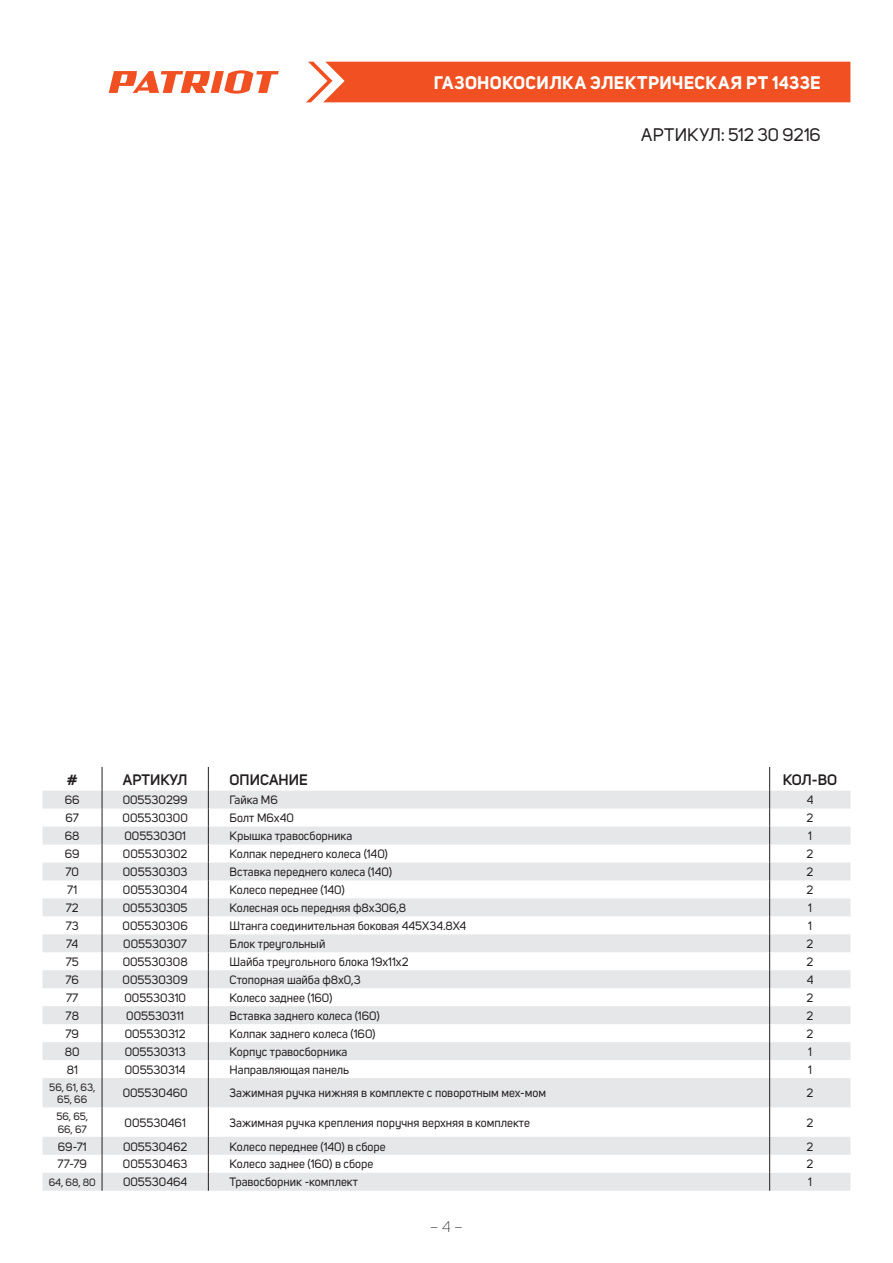
<style>
.page{position:relative;width:893px;height:1263px;background:#fff}
.page>*{position:absolute;margin:0;border:0;box-sizing:border-box;transform-origin:0 0}
.t1{font:700 18px "Uni Sans";letter-spacing:.015em;color:#fff}
.t2{font:18px "Uni Sans";letter-spacing:-.005em;color:#231f20}
.t3{font:600 15px "Uni Sans";color:#231f20}
.t4{font:300 15px "Uni Sans";color:#231f20}
.t5{font:12px "Uni Sans";color:#231f20}
.t6{font:10.5px/12.6px "Uni Sans";color:#231f20;text-align:center}
</style>
<div class="page">
<div style="left:306px;top:62px;width:544px;height:40px;background:#f15122"></div>
<svg style="left:109px;top:70px;width:170px;height:24px"></svg>
<svg style="left:43px;top:791px;width:807px;height:400px;fill:#e7e8ea"></svg>
<svg style="left:102px;top:767px;width:1px;height:340px"></svg>
<svg style="left:208px;top:767px;width:1px;height:340px"></svg>
<svg style="left:769px;top:767px;width:1px;height:340px"></svg>
<hr style="left:102px;top:1107px;width:1px;height:30px;background:#231f20">
<hr style="left:208px;top:1107px;width:1px;height:30px;background:#231f20">
<hr style="left:769px;top:1107px;width:1px;height:30px;background:#231f20">
<svg style="left:102px;top:1137px;width:1px;height:54px"></svg>
<svg style="left:208px;top:1137px;width:1px;height:54px"></svg>
<svg style="left:769px;top:1137px;width:1px;height:54px"></svg>
<h1 class="t1" style="left:434px;top:72px;width:388px">ГАЗОНОКОСИЛКА ЭЛЕКТРИЧЕСКАЯ PT 1433E</h1>
<h1 class="t2" style="left:641px;top:124px;width:181px">АРТИКУЛ: 512 30 9216</h1>
<p class="t3" style="left:67px;top:770px;width:12px">#</p>
<p class="t3" style="left:123px;top:770px;width:66px">АРТИКУЛ</p>
<p class="t3" style="left:230px;top:770px;width:80px">ОПИСАНИЕ</p>
<p class="t3" style="left:783px;top:770px;width:56px">КОЛ-ВО</p>
<p class="t5" style="left:65px;top:793px;width:16px">66</p>
<p class="t5" style="left:123px;top:793px;width:66px">005530299</p>
<p class="t5" style="left:230px;top:793px;width:50px">Гайка М6</p>
<p class="t5" style="left:807px;top:793px;width:8px">4</p>
<p class="t5" style="left:66px;top:811px;width:15px">67</p>
<p class="t5" style="left:123px;top:811px;width:67px">005530300</p>
<p class="t5" style="left:230px;top:811px;width:66px">Болт М6х40</p>
<p class="t5" style="left:807px;top:811px;width:8px">2</p>
<p class="t5" style="left:65px;top:829px;width:16px">68</p>
<p class="t5" style="left:124px;top:829px;width:63px">005530301</p>
<p class="t5" style="left:230px;top:829px;width:124px">Крышка травосборника</p>
<p class="t5" style="left:808px;top:829px;width:5px">1</p>
<p class="t5" style="left:65px;top:847px;width:16px">69</p>
<p class="t5" style="left:123px;top:847px;width:66px">005530302</p>
<p class="t5" style="left:230px;top:847px;width:160px">Колпак переднего колеса (140)</p>
<p class="t5" style="left:807px;top:847px;width:8px">2</p>
<p class="t5" style="left:65px;top:865px;width:15px">70</p>
<p class="t5" style="left:123px;top:865px;width:66px">005530303</p>
<p class="t5" style="left:230px;top:865px;width:164px">Вставка переднего колеса (140)</p>
<p class="t5" style="left:807px;top:865px;width:8px">2</p>
<p class="t5" style="left:67px;top:883px;width:11px">71</p>
<p class="t5" style="left:123px;top:883px;width:66px">005530304</p>
<p class="t5" style="left:230px;top:883px;width:117px">Колесо переднее (140)</p>
<p class="t5" style="left:807px;top:883px;width:8px">2</p>
<p class="t5" style="left:66px;top:901px;width:14px">72</p>
<p class="t5" style="left:123px;top:901px;width:66px">005530305</p>
<p class="t5" style="left:230px;top:901px;width:178px">Колесная ось передняя ф8х306,8</p>
<p class="t5" style="left:808px;top:901px;width:5px">1</p>
<p class="t5" style="left:66px;top:919px;width:15px">73</p>
<p class="t5" style="left:123px;top:919px;width:67px">005530306</p>
<p class="t5" style="left:230px;top:919px;width:238px">Штанга соединительная боковая 445X34.8X4</p>
<p class="t5" style="left:808px;top:919px;width:5px">1</p>
<p class="t5" style="left:66px;top:937px;width:14px">74</p>
<p class="t5" style="left:123px;top:937px;width:65px">005530307</p>
<p class="t5" style="left:230px;top:937px;width:97px">Блок треугольный</p>
<p class="t5" style="left:807px;top:937px;width:8px">2</p>
<p class="t5" style="left:66px;top:955px;width:15px">75</p>
<p class="t5" style="left:123px;top:955px;width:67px">005530308</p>
<p class="t5" style="left:230px;top:955px;width:180px">Шайба треугольного блока 19х11х2</p>
<p class="t5" style="left:807px;top:955px;width:8px">2</p>
<p class="t5" style="left:65px;top:973px;width:15px">76</p>
<p class="t5" style="left:123px;top:973px;width:67px">005530309</p>
<p class="t5" style="left:230px;top:973px;width:133px">Стопорная шайба ф8х0,3</p>
<p class="t5" style="left:807px;top:973px;width:8px">4</p>
<p class="t5" style="left:66px;top:991px;width:14px">77</p>
<p class="t5" style="left:124px;top:991px;width:63px">005530310</p>
<p class="t5" style="left:230px;top:991px;width:104px">Колесо заднее (160)</p>
<p class="t5" style="left:807px;top:991px;width:8px">2</p>
<p class="t5" style="left:66px;top:1009px;width:15px">78</p>
<p class="t5" style="left:126px;top:1009px;width:59px">005530311</p>
<p class="t5" style="left:230px;top:1009px;width:152px">Вставка заднего колеса (160)</p>
<p class="t5" style="left:807px;top:1009px;width:8px">2</p>
<p class="t5" style="left:65px;top:1027px;width:15px">79</p>
<p class="t5" style="left:125px;top:1027px;width:62px">005530312</p>
<p class="t5" style="left:230px;top:1027px;width:147px">Колпак заднего колеса (160)</p>
<p class="t5" style="left:807px;top:1027px;width:8px">2</p>
<p class="t5" style="left:65px;top:1045px;width:16px">80</p>
<p class="t5" style="left:125px;top:1045px;width:63px">005530313</p>
<p class="t5" style="left:230px;top:1045px;width:119px">Корпус травосборника</p>
<p class="t5" style="left:808px;top:1045px;width:5px">1</p>
<p class="t5" style="left:67px;top:1063px;width:13px">81</p>
<p class="t5" style="left:125px;top:1063px;width:62px">005530314</p>
<p class="t5" style="left:230px;top:1063px;width:121px">Направляющая панель</p>
<p class="t5" style="left:808px;top:1063px;width:5px">1</p>
<p class="t6" style="left:49px;top:1081px;width:48px">56, 61, 63,<br>65, 66</p>
<p class="t5" style="left:123px;top:1086px;width:66px">005530460</p>
<p class="t5" style="left:230px;top:1086px;width:318px">Зажимная ручка нижняя в комплекте с поворотным мех-мом</p>
<p class="t5" style="left:807px;top:1086px;width:8px">2</p>
<p class="t6" style="left:56px;top:1110px;width:33px;text-align:left">56, 65,<br>66, 67</p>
<p class="t5" style="left:125px;top:1116px;width:63px">005530461</p>
<p class="t5" style="left:230px;top:1116px;width:302px">Зажимная ручка крепления поручня верхняя в комплекте</p>
<p class="t5" style="left:807px;top:1116px;width:8px">2</p>
<p class="t5" style="left:58px;top:1139px;width:30px">69-71</p>
<p class="t5" style="left:123px;top:1139px;width:66px">005530462</p>
<p class="t5" style="left:230px;top:1139px;width:158px">Колесо переднее (140) в сборе</p>
<p class="t5" style="left:807px;top:1139px;width:8px">2</p>
<p class="t5" style="left:58px;top:1157px;width:31px">77-79</p>
<p class="t5" style="left:123px;top:1157px;width:66px">005530463</p>
<p class="t5" style="left:230px;top:1157px;width:145px">Колесо заднее (160) в сборе</p>
<p class="t5" style="left:807px;top:1157px;width:8px">2</p>
<p class="t6" style="left:49px;top:1176px;width:49px">64, 68, 80</p>
<p class="t5" style="left:123px;top:1175px;width:66px">005530464</p>
<p class="t5" style="left:230px;top:1175px;width:130px">Травосборник -комплект</p>
<p class="t5" style="left:808px;top:1175px;width:5px">1</p>
<p class="t4" style="left:430px;top:1218px;width:35px">–4 –</p>
</div>
